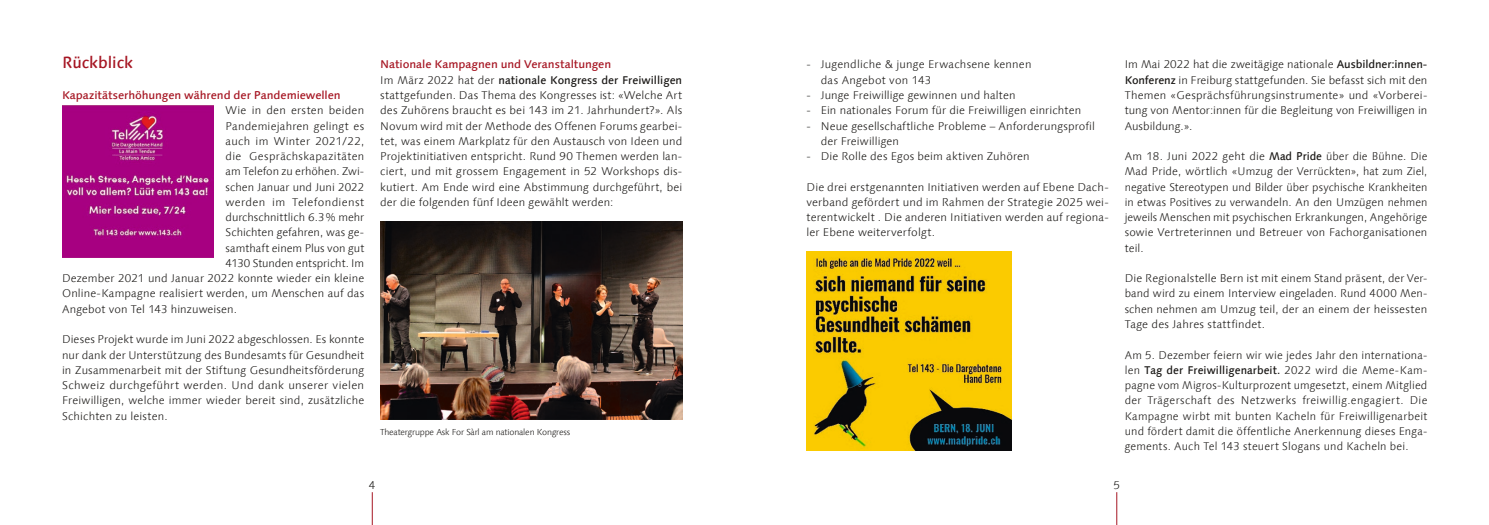
<style>
.page{position:relative;width:1489px;height:525px;background:#fff}
.page>*{position:absolute;margin:0;border:0;box-sizing:border-box;transform-origin:0 0}
.t1{font:500 16.25px "Linotype Syntax Com";letter-spacing:-.005em;color:#a61623}
.t2{font:300 11.25px/15.2px "Linotype Syntax Com";letter-spacing:.01em;color:#1b1917;text-align:justify}
.t3{font:500 11.25px "Linotype Syntax Com";letter-spacing:-.01em;color:#a61623;scale:1.04 1}
.t4{font:300 11.25px "Linotype Syntax Com";letter-spacing:.035em;color:#1b1917}
.t5{font:300 11.25px "Linotype Syntax Com";letter-spacing:.03em;color:#1b1917}
.t6{font:300 8.75px "Linotype Syntax Com";letter-spacing:-.02em;color:#1b1917}
.s1{font-weight:500;color:#a61623}
.s2{font-weight:500}
</style>
<div class="page">
<hr style="left:372px;top:492px;width:1px;height:32px;background:#a61623">
<hr style="left:1116px;top:492px;width:1px;height:32px;background:#a61623">
<img style="left:62px;top:106px;width:151px;height:151px">
<img style="left:380px;top:221px;width:302px;height:198px">
<img style="left:806px;top:251px;width:205px;height:199px">
<h1 class="t1" style="left:62px;top:52px;width:73px">Rückblick</h1>
<p class="t3" style="left:62px;top:88px;width:269px">Kapazitätserhöhungen während der Pandemiewellen</p>
<p class="t2" style="left:225px;top:103px;width:140px">Wie in den ersten beiden</p>
<p class="t2" style="left:225px;top:118px;width:140px">Pandemiejahren gelingt es</p>
<p class="t2" style="left:225px;top:133px;width:140px">auch im Winter 2021/22,</p>
<p class="t4" style="left:225px;top:149px;width:140px">die Gesprächskapazitäten</p>
<p class="t2" style="left:225px;top:164px;width:140px">am Telefon zu erhöhen. Zwi-</p>
<p class="t2" style="left:225px;top:179px;width:140px">schen Januar und Juni 2022</p>
<p class="t5" style="left:225px;top:195px;width:140px">werden im Telefondienst</p>
<p class="t2" style="left:225px;top:209px;width:140px">durchschnittlich 6.3 % mehr</p>
<p class="t2" style="left:225px;top:225px;width:140px">Schichten gefahren, was ge-</p>
<p class="t2" style="left:225px;top:240px;width:140px">samthaft einem Plus von gut</p>
<p class="t2" style="left:225px;top:255px;width:140px">4130 Stunden entspricht. Im</p>
<p class="t2" style="left:62px;top:270px;width:304px">Dezember 2021 und Januar 2022 konnte wieder ein kleine</p>
<p class="t2" style="left:62px;top:286px;width:304px">Online-Kampagne realisiert werden, um Menschen auf das</p>
<p class="t2" style="left:62px;top:301px;width:176px">Angebot von Tel 143 hinzuweisen.</p>
<p class="t2" style="left:62px;top:331px;width:304px">Dieses Projekt wurde im Juni 2022 abgeschlossen. Es konnte nur dank der Unterstützung des Bundesamts für Gesundheit in Zusammenarbeit mit der Stiftung Gesundheitsförderung Schweiz durchgeführt werden. Und dank unserer vielen Freiwilligen, welche immer wieder bereit sind, zusätzliche Schichten zu leisten.</p>
<p class="t2" style="left:380px;top:57px;width:303px;text-align:left"><span class="s1">Nationale Kampagnen und Veranstaltungen<br></span>Im März 2022 hat der <span class="s2">nationale Kongress der Freiwilligen </span>stattgefunden. Das Thema des Kongresses ist: «Welche Art des Zuhörens braucht es bei 143 im 21. Jahrhundert?». Als Novum wird mit der Methode des Offenen Forums gearbei&shy;tet, was einem Markplatz für den Austausch von Ideen und Projektinitiativen entspricht. Rund 90 Themen werden lan&shy;ciert, und mit grossem Engagement in 52 Workshops dis&shy;kutiert. Am Ende wird eine Abstimmung durchgeführt, bei der die folgenden fünf Ideen gewählt werden:</p>
<p class="t6" style="left:380px;top:426px;width:192px">Theatergruppe Ask For Sàrl am nationalen Kongress</p>
<p class="t2" style="left:820px;top:57px;width:212px;text-indent:-14px">- Jugendliche &amp; junge Erwachsene kennen das Angebot von 143</p>
<p class="t2" style="left:806px;top:87px;width:210px">- Junge Freiwillige gewinnen und halten</p>
<p class="t2" style="left:806px;top:103px;width:276px">- Ein nationales Forum für die Freiwilligen einrichten</p>
<p class="t2" style="left:820px;top:118px;width:276px;text-indent:-14px">- Neue gesellschaftliche Probleme – Anforderungsprofil der Freiwilligen</p>
<p class="t2" style="left:806px;top:148px;width:225px">- Die Rolle des Egos beim aktiven Zuhören</p>
<p class="t2" style="left:806px;top:179px;width:304px">Die drei erstgenannten Initiativen werden auf Ebene Dach&shy;verband gefördert und im Rahmen der Strategie 2025 wei&shy;terentwickelt . Die anderen Initiativen werden auf regiona&shy;ler Ebene weiterverfolgt.</p>
<p class="t2" style="left:1124px;top:57px;width:304px">Im Mai 2022 hat die zweitägige nationale <span class="s2">Ausbildner:innen-Konferenz</span> in Freiburg stattgefunden. Sie befasst sich mit den Themen «Gesprächsführungsinstrumente» und «Vorberei&shy;tung von Mentor:innen für die Begleitung von Freiwilligen in Ausbildung.».</p>
<p class="t2" style="left:1124px;top:148px;width:304px">Am 18. Juni 2022 geht die <span class="s2">Mad Pride</span> über die Bühne. Die Mad Pride, wörtlich «Umzug der Verrückten», hat zum Ziel, negative Stereotypen und Bilder über psychische Krankheiten in etwas Positives zu verwandeln. An den Umzügen nehmen jeweils Menschen mit psychischen Erkrankungen, Angehörige sowie Vertreterinnen und Betreuer von Fachorganisationen teil.</p>
<p class="t2" style="left:1124px;top:270px;width:304px">Die Regionalstelle Bern ist mit einem Stand präsent, der Ver&shy;band wird zu einem Interview eingeladen. Rund 4000 Men&shy;schen nehmen am Umzug teil, der an einem der heissesten Tage des Jahres stattfindet.</p>
<p class="t2" style="left:1124px;top:347px;width:304px">Am 5. Dezember feiern wir wie jedes Jahr den internationa&shy;len <span class="s2">Tag der Freiwilligenarbeit.</span> 2022 wird die Meme-Kam&shy;pagne vom Migros-Kulturprozent umgesetzt, einem Mitglied der Trägerschaft des Netzwerks freiwillig.engagiert. Die Kampagne wirbt mit bunten Kacheln für Freiwilligenarbeit und fördert damit die öffentliche Anerkennung dieses Enga&shy;gements. Auch Tel 143 steuert Slogans und Kacheln bei.</p>
<p class="t2" style="left:369px;top:477px;width:8px">4</p>
<p class="t2" style="left:1113px;top:477px;width:8px">5</p>
</div>
